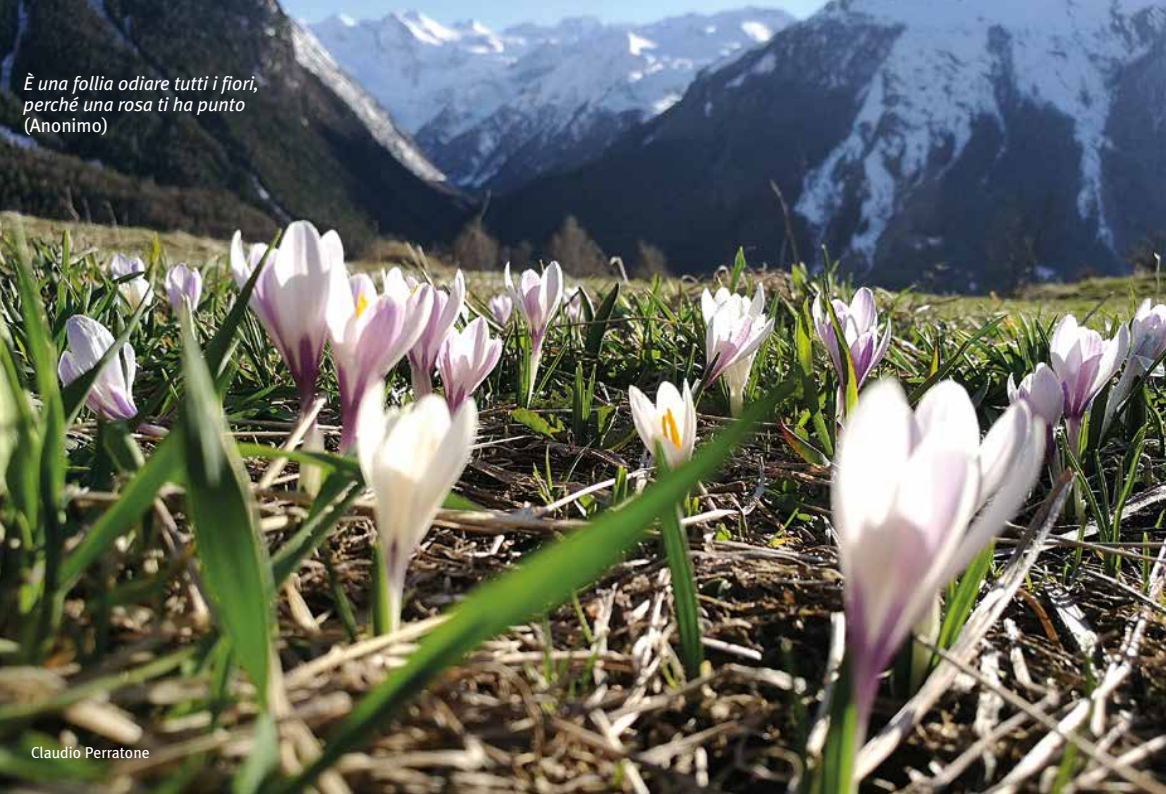
<style>
.page{position:relative;width:1166px;height:794px;background:#fff}
.page>*{position:absolute;margin:0;border:0;box-sizing:border-box;transform-origin:0 0}
.t1{font:italic 19.25px/21px "Meta Plus";color:#fff}
.t2{font:19.25px "Meta Plus";color:#fff}
.t3{font:15.75px "Meta Plus";color:#fff}
</style>
<div class="page">
<img style="left:0;top:0;width:1166px;height:794px">
<p class="t1" style="left:24px;top:72px;width:237px">È una follia odiare tutti i fiori, perché una rosa ti ha punto</p>
<p class="t2" style="left:24px;top:114px;width:86px">(Anonimo)</p>
<p class="t3" style="left:31px;top:743px;width:120px">Claudio Perratone</p>
</div>
